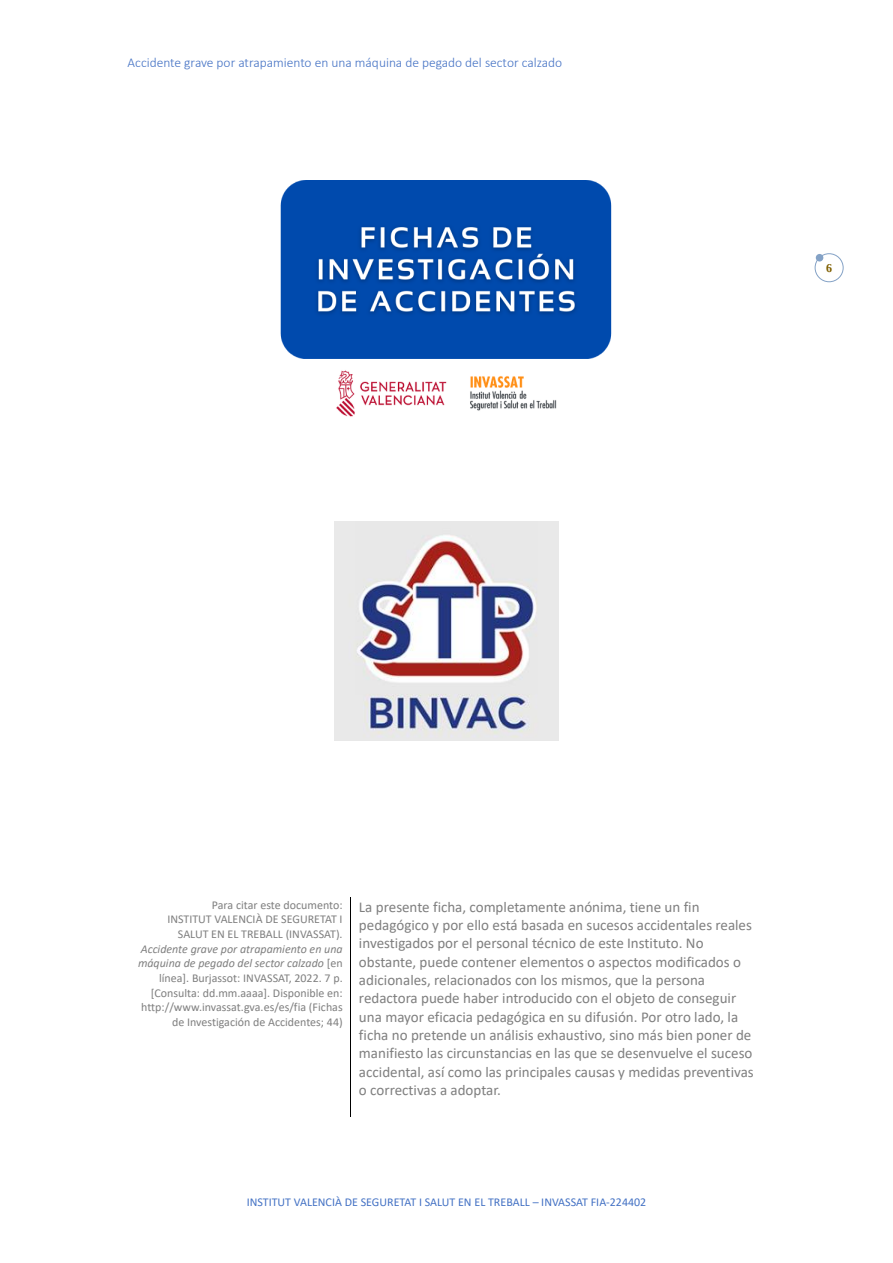
<style>
.page{position:relative;width:893px;height:1263px;background:#fff}
.page>*{position:absolute;margin:0;border:0;box-sizing:border-box;transform-origin:0 0}
.t1{font:15px/18.3px "Calibri";color:#7f7f7f}
.t2{font:300 13.5px "Calibri";color:#4472c4}
.t3{font:12px/14.7px "Calibri";color:#7f7f7f;text-align:right}
.t4{font:12px "Calibri";color:#4472c4}
.t5{font:700 12px "Liberation Serif";color:#7f5f00}
.s1{font-style:italic}
</style>
<div class="page">
<img style="left:814px;top:254px;width:30px;height:27px">
<div style="left:815px;top:253px;width:29px;height:29px;border:1px solid #84a2c6;border-radius:50%"></div>
<div style="left:816px;top:254px;width:7px;height:7px;background:#84a2c6;border-radius:50%"></div>
<hr style="left:351px;top:897px;width:1px;height:220px;background:#000">
<img style="left:280px;top:181px;width:332px;height:236px">
<img style="left:335px;top:521px;width:223px;height:219px">
<p class="t2" style="left:128px;top:57px;width:436px">Accidente grave por atrapamiento en una máquina de pegado del sector calzado</p>
<p class="t5" style="left:826px;top:261px;width:7px">6</p>
<p class="t3" style="left:212px;top:898px;width:132px">Para citar este documento:</p>
<p class="t3" style="left:138px;top:913px;width:206px">INSTITUT VALENCIÀ DE SEGURETAT I SALUT EN EL TREBALL (INVASSAT).<br><span class="s1">Accidente grave por atrapamiento en una máquina de pegado del sector calzado</span> [en línea]. Burjassot: INVASSAT, 2022. 7 p. [Consulta: dd.mm.aaaa]. Disponible en: http://www.invassat.gva.es/es/fia (Fichas de Investigación de Accidentes; 44)</p>
<p class="t1" style="left:359px;top:899px;width:396px">La presente ficha, completamente anónima, tiene un fin pedagógico y por ello está basada en sucesos accidentales reales investigados por el personal técnico de este Instituto. No obstante, puede contener elementos o aspectos modificados o adicionales, relacionados con los mismos, que la persona redactora puede haber introducido con el objeto de conseguir una mayor eficacia pedagógica en su difusión. Por otro lado, la ficha no pretende un análisis exhaustivo, sino más bien poner de manifiesto las circunstancias en las que se desenvuelve el suceso accidental, así como las principales causas y medidas preventivas o correctivas a adoptar.</p>
<p class="t4" style="left:247px;top:1197px;width:401px">INSTITUT VALENCIÀ DE SEGURETAT I SALUT EN EL TREBALL – INVASSAT FIA-224402</p>
</div>
